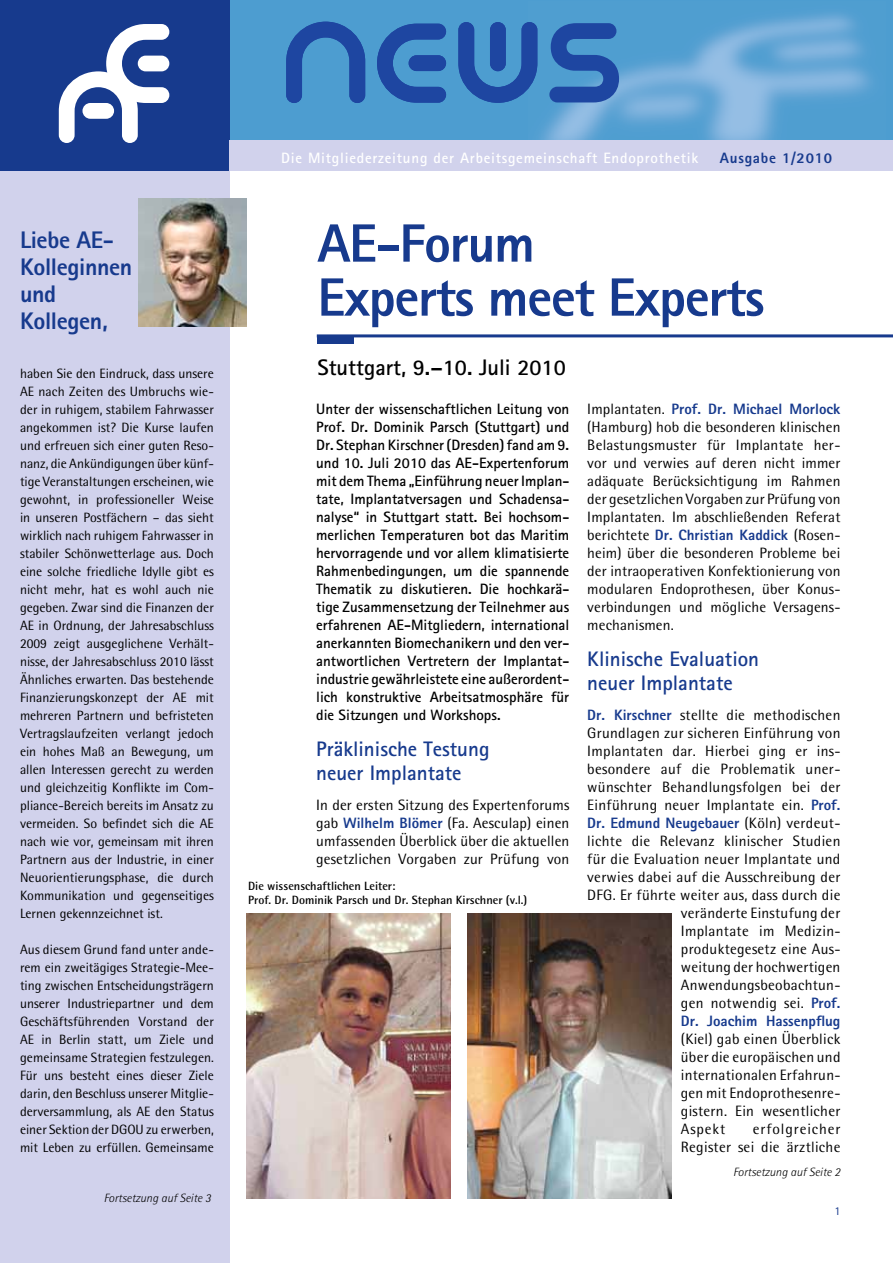
<style>
.page{position:relative;width:893px;height:1263px;background:#fff}
.page>*{position:absolute;margin:0;border:0;box-sizing:border-box;transform-origin:0 0}
.t1{font:800 54px/54px "Rotis Sans Serif";letter-spacing:-.025em;color:#173a8d}
.t2{font:800 24px/27px "Rotis Sans Serif";letter-spacing:-.015em;color:#173a8d}
.t3{font:700 22.5px "Rotis Sans Serif";color:#000}
.t4{font:700 21px/24px "Rotis Sans Serif";color:#173a8d}
.t5{font:15px/18px "Rotis Semi Sans";letter-spacing:.02em;color:#000;text-align:justify}
.t6{font:700 15px/18px "Rotis Sans Serif";color:#000;text-align:justify}
.t7{font:800 15px "Rotis Sans Serif";color:#173a8d}
.t8{font:700 15px "Rotis Sans Serif";letter-spacing:.05em;color:#fff}
.t9{font:800 15px "Rotis Sans Serif";letter-spacing:.05em;color:#173a8d}
.t10{font:13.5px/18px "Rotis Semi Sans";color:#000;text-align:justify}
.t11{font:700 12px/14.2px "Rotis Semi Sans";color:#000}
.t12{font:italic 300 12px "Rotis Semi Sans";color:#000}
.t13{font:12px "Rotis Sans Serif";color:#173a8d}
.s1{font-family:"Rotis Sans Serif";font-weight:800;color:#173a8d}
.s2{font-family:"Rotis Semi Sans";font-weight:400;color:#000}
</style>
<div class="page">
<div style="left:0;top:0;width:230px;height:1263px;background:#d1d2ec"></div>
<img style="left:138px;top:199px;width:109px;height:128px">
<hr style="left:317px;top:334px;width:576px;height:3px;background:#173a8d">
<div style="left:317px;top:335px;width:36px;height:8px;background:#173a8d"></div>
<div style="left:230px;top:0;width:663px;height:170px;background:#4d9dd0"></div>
<img style="left:537px;top:12px;width:336px;height:128px">
<svg style="left:377px;top:24px;width:69px;height:79px"></svg>
<div style="left:409px;top:55px;width:37px;height:16px;background:#1e46a1;border-radius:8px"></div>
<svg style="left:286px;top:22px;width:79px;height:81px"></svg>
<svg style="left:458px;top:22px;width:79px;height:81px"></svg>
<div style="left:490px;top:22px;width:16px;height:49px;background:#1e46a1;border-radius:8px"></div>
<svg style="left:549px;top:23px;width:70px;height:79px"></svg>
<div style="left:0;top:0;width:230px;height:170px;background:#173a8d"></div>
<svg style="left:59px;top:24px;width:110px;height:119px"></svg>
<div style="left:230px;top:140px;width:663px;height:30px;background:#d1d2ec"></div>
<img style="left:247px;top:913px;width:204px;height:285px">
<img style="left:468px;top:913px;width:204px;height:285px">
<h2 class="t2" style="left:20px;top:226px;width:114px">Liebe AE-<br>Kolleginnen und<br>Kollegen,</h2>
<p class="t10" style="left:20px;top:364px;width:195px">haben Sie den Eindruck, dass unsere AE nach Zeiten des Umbruchs wie&shy;der in ruhigem, stabilem Fahrwasser angekommen ist? Die Kurse laufen und erfreuen sich einer guten Reso&shy;nanz, die Ankündigungen über künf&shy;tige Veranstaltungen erscheinen, wie gewohnt, in professioneller Weise in unseren Postfächern – das sieht wirklich nach ruhigem Fahrwasser in stabiler Schönwetterlage aus. Doch eine solche friedliche Idylle gibt es nicht mehr, hat es wohl auch nie gegeben. Zwar sind die Finanzen der AE in Ordnung, der Jahresabschluss 2009 zeigt ausgeglichene Verhält&shy;nisse, der Jahresabschluss 2010 lässt Ähnliches erwarten. Das bestehende Finanzierungskonzept der AE mit mehreren Partnern und befristeten Vertragslaufzeiten verlangt jedoch ein hohes Maß an Bewegung, um allen Interessen gerecht zu werden und gleichzeitig Konflikte im Com&shy;pliance-Bereich bereits im Ansatz zu vermeiden. So befindet sich die AE nach wie vor, gemeinsam mit ihren Partnern aus der Industrie, in einer Neuorientierungsphase, die durch Kommunikation und gegenseitiges Lernen gekennzeichnet ist.</p>
<p class="t10" style="left:20px;top:940px;width:195px">Aus diesem Grund fand unter ande&shy;rem ein zweitägiges Strategie-Mee&shy;ting zwischen Entscheidungsträgern unserer Industriepartner und dem Geschäftsführenden Vorstand der AE in Berlin statt, um Ziele und gemeinsame Strategien festzulegen.<br>Für uns besteht eines dieser Ziele darin, den Beschluss unserer Mitglie&shy;derversammlung, als AE den Status einer Sektion der DGOU zu erwerben, mit Leben zu erfüllen. Gemeinsame</p>
<p class="t12" style="left:104px;top:1191px;width:109px">Fortsetzung auf Seite 3</p>
<p class="t8" style="left:281px;top:148px;width:419px">Die Mitgliederzeitung der Arbeitsgemeinschaft Endoprothetik</p>
<p class="t9" style="left:720px;top:148px;width:114px">Ausgabe 1/2010</p>
<h1 class="t1" style="left:317px;top:216px;width:449px">AE-Forum<br>Experts meet Experts</h1>
<h3 class="t3" style="left:317px;top:353px;width:250px">Stuttgart, 9.–10. Juli 2010</h3>
<p class="t6" style="left:316px;top:400px;width:255px">Unter der wissenschaftlichen Leitung von Prof. Dr. Dominik Parsch (Stuttgart) und Dr. Stephan Kirschner (Dresden) fand am 9. und 10. Juli 2010 das AE-Expertenforum mit dem Thema „Einführung neuer Implan&shy;tate, Implantatversagen und Schadensa&shy;nalyse“ in Stuttgart statt. Bei hochsom&shy;merlichen Temperaturen bot das Maritim hervorragende und vor allem klimatisierte Rahmenbedingungen, um die spannende Thematik zu diskutieren. Die hochkarä&shy;tige Zusammensetzung der Teilnehmer aus erfahrenen AE-Mitgliedern, international anerkannten Biomechanikern und den ver&shy;antwortlichen Vertretern der Implantat&shy;industrie gewährleistete eine außerordent&shy;lich konstruktive Arbeitsatmosphäre für die Sitzungen und Workshops.</p>
<h3 class="t4" style="left:316px;top:737px;width:175px">Präklinische Testung neuer Implantate</h3>
<p class="t5" style="left:316px;top:796px;width:255px">In der ersten Sitzung des Expertenforums gab <span class="s1">Wilhelm Blömer</span> (Fa. Aesculap) einen umfassenden Überblick über die aktuellen gesetzlichen Vorgaben zur Prüfung von</p>
<p class="t11" style="left:248px;top:878px;width:281px">Die wissenschaftlichen Leiter:<br>Prof. Dr. Dominik Parsch und Dr. Stephan Kirschner (v.l.)</p>
<p class="t7" style="left:587px;top:399px;width:255px"><span class="s2">Implantaten.</span> Prof. Dr. Michael Morlock</p>
<p class="t5" style="left:587px;top:418px;width:255px">(Hamburg) hob die besonderen klinischen Belastungsmuster für Implantate her&shy;vor und verwies auf deren nicht immer adäquate Berücksichtigung im Rahmen der gesetzlichen Vorgaben zur Prüfung von Implantaten. Im abschließenden Referat</p>
<p class="t7" style="left:587px;top:525px;width:255px"><span class="s2">berichtete</span> Dr. Christian Kaddick <span class="s2">(Rosen-</span></p>
<p class="t5" style="left:587px;top:544px;width:255px">heim) über die besonderen Probleme bei der intraoperativen Konfektionierung von modularen Endoprothesen, über Konus&shy;verbindungen und mögliche Versagens&shy;mechanismen.</p>
<h3 class="t4" style="left:587px;top:647px;width:173px">Klinische Evaluation neuer Implantate</h3>
<p class="t5" style="left:587px;top:706px;width:255px"><span class="s1">Dr. Kirschner</span> stellte die methodischen Grundlagen zur sicheren Einführung von Implantaten dar. Hierbei ging er ins&shy;besondere auf die Problematik uner&shy;wünschter Behandlungsfolgen bei der Einführung neuer Implantate ein. <span class="s1">Prof.</span></p>
<p class="t7" style="left:587px;top:813px;width:255px">Dr. Edmund Neugebauer <span class="s2">(Köln) verdeut-</span></p>
<p class="t5" style="left:587px;top:832px;width:255px;text-align:right">lichte die Relevanz klinischer Studien für die Evaluation neuer Implantate und verwies dabei auf die Ausschreibung der<br>DFG. Er führte weiter aus, dass durch die veränderte Einstufung der<br>Implantate im Medizin&shy;produktegesetz eine Aus-<br>weitung der hochwertigen<br>Anwendungsbeobachtun-<br>gen notwendig sei. <span class="s1">Prof.</span></p>
<p class="t7" style="left:681px;top:1011px;width:161px">Dr. Joachim Hassenpflug</p>
<p class="t5" style="left:681px;top:1030px;width:161px">(Kiel) gab einen Überblick über die europäischen und internationalen Erfahrun&shy;gen mit Endoprothesenre&shy;gistern. Ein wesentlicher Aspekt</p>
<p class="t5" style="left:681px;top:1120px;width:161px;text-align:right">erfolgreicher<br>Register sei die ärztliche</p>
<p class="t12" style="left:733px;top:1165px;width:109px">Fortsetzung auf Seite 2</p>
<p class="t13" style="left:834px;top:1204px;width:7px">1</p>
</div>
